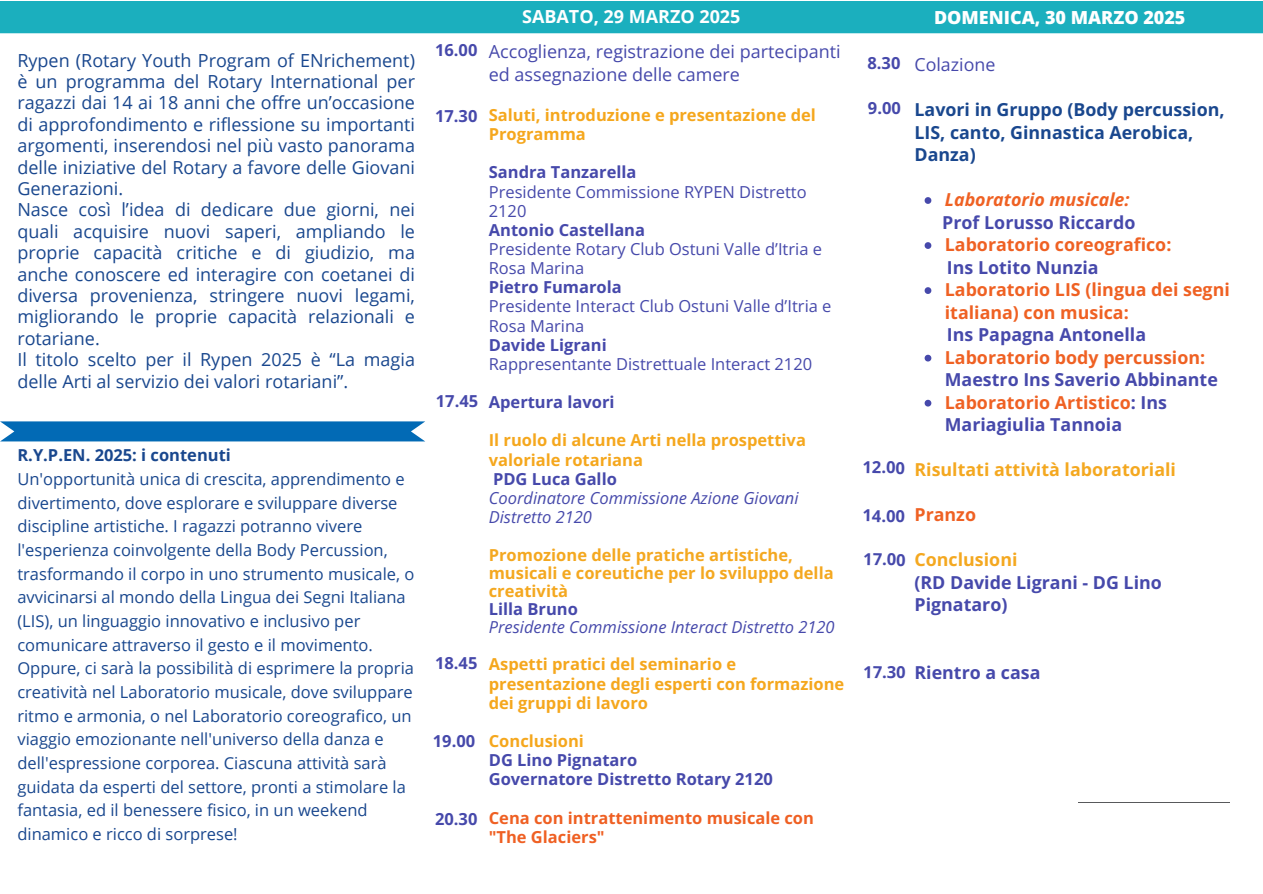
<style>
.page{position:relative;width:1263px;height:894px;background:#fff}
.page>*{position:absolute;margin:0;border:0;box-sizing:border-box;transform-origin:0 0}
.t1{font:18px/21.3px "Open Sans";color:#19478e;text-align:justify}
.t2{font:18px/22.5px "Open Sans";color:#4649ab}
.t3{font:800 18px "Open Sans";color:#fff}
.t4{font:700 18px "Open Sans";color:#fff}
.t5{font:700 17.85px/22.5px "Open Sans";color:#4649ab}
.t6{font:700 17.85px/22.5px "Open Sans";color:#ef6123}
.t7{font:700 17.85px/22.5px "Open Sans";color:#19478e}
.t8{font:700 17.85px "Open Sans";color:#f4a820}
.t9{font:italic 700 17.85px "Open Sans";color:#ef6123}
.t10{font:17.85px "Open Sans";color:#4649ab}
.t11{font:16.5px/23.7px "Open Sans";color:#19478e}
.t12{font:700 16.5px/19.2px "Open Sans";color:#4649ab}
.t13{font:16.5px/19.2px "Open Sans";color:#4649ab}
.t14{font:700 16.5px/19.2px "Open Sans";color:#f5a71d}
.t15{font:italic 16.5px/19.2px "Open Sans";color:#4649ab}
.t16{font:700 16.5px/18px "Open Sans";color:#f4a820}
.t17{font:700 16.5px/19.2px "Open Sans";color:#ef6023}
.t18{font:700 16.5px "Open Sans";color:#19478e}
.s1{color:#f5a71d}
.s2{color:#4649ab}
.s3{color:#ef6123}
.s4{color:#f4a820}
</style>
<div class="page">
<div style="left:0;top:1px;width:1263px;height:32px;background:#1bafbe"></div>
<svg style="left:0;top:421px;width:425px;height:20px;background:#0f71b8"></svg>
<hr style="left:1079px;top:802px;width:151px;height:1px;background:#58595b">
<svg style="left:925px;top:197px;width:6px;height:7px"></svg>
<svg style="left:925px;top:242px;width:6px;height:7px"></svg>
<svg style="left:925px;top:287px;width:6px;height:7px"></svg>
<svg style="left:925px;top:354px;width:6px;height:7px"></svg>
<svg style="left:925px;top:399px;width:6px;height:7px"></svg>
<h2 class="t1" style="left:17px;top:49px;width:399px">Rypen (Rotary Youth Program of ENrichement) è un programma del Rotary International per ragazzi dai 14 ai 18 anni che offre un’occasione di approfondimento e riflessione su importanti argomenti, inserendosi nel più vasto panorama delle iniziative del Rotary a favore delle Giovani Generazioni.</h2>
<h2 class="t1" style="left:17px;top:199px;width:399px">Nasce così l’idea di dedicare due giorni, nei quali acquisire nuovi saperi, ampliando le proprie capacità critiche e di giudizio, ma anche conoscere ed interagire con coetanei di diversa provenienza, stringere nuovi legami, migliorando le proprie capacità relazionali e rotariane.</h2>
<h1 class="t1" style="left:17px;top:348px;width:399px">Il titolo scelto per il Rypen 2025 è “La magia delle Arti al servizio dei valori rotariani”.</h1>
<h1 class="t18" style="left:17px;top:443px;width:215px">R.Y.P.EN. 2025: i contenuti</h1>
<h1 class="t11" style="left:17px;top:466px;width:398px">Un'opportunità unica di crescita, apprendimento e divertimento, dove esplorare e sviluppare diverse discipline artistiche. I ragazzi potranno vivere l'esperienza coinvolgente della Body Percussion, trasformando il corpo in uno strumento musicale, o avvicinarsi al mondo della Lingua dei Segni Italiana (LIS), un linguaggio innovativo e inclusivo per comunicare attraverso il gesto e il movimento.<br>Oppure, ci sarà la possibilità di esprimere la propria creatività nel Laboratorio musicale, dove sviluppare ritmo e armonia, o nel Laboratorio coreografico, un viaggio emozionante nell'universo della danza e dell'espressione corporea. Ciascuna attività sarà guidata da esperti del settore, pronti a stimolare la fantasia, ed il benessere fisico, in un weekend dinamico e ricco di sorprese!</h1>
<p class="t12" style="left:435px;top:40px;width:44px">16.00</p>
<h1 class="t4" style="left:522px;top:4px;width:220px">SABATO, 29 MARZO 2025</h1>
<p class="t2" style="left:489px;top:40px;width:353px">Accoglienza, registrazione dei partecipanti ed assegnazione delle camere</p>
<p class="t12" style="left:435px;top:105px;width:44px">17.30</p>
<p class="t14" style="left:489px;top:105px;width:329px">Saluti, introduzione e presentazione del</p>
<p class="t12" style="left:436px;top:391px;width:44px">17.45</p>
<p class="t12" style="left:435px;top:652px;width:44px">18.45</p>
<p class="t12" style="left:433px;top:730px;width:44px">19.00</p>
<h2 class="t12" style="left:435px;top:809px;width:44px">20.30</h2>
<p class="t12" style="left:489px;top:162px;width:149px">Sandra Tanzarella</p>
<h1 class="t13" style="left:489px;top:181px;width:319px">Presidente Commissione RYPEN Distretto<br>2120</h1>
<p class="t12" style="left:489px;top:220px;width:158px">Antonio Castellana</p>
<h1 class="t13" style="left:489px;top:239px;width:335px">Presidente Rotary Club Ostuni Valle d’Itria e<br>Rosa Marina</h1>
<h2 class="t12" style="left:489px;top:277px;width:134px">Pietro Fumarola</h2>
<p class="t13" style="left:489px;top:296px;width:344px">Presidente Interact Club Ostuni Valle d’Itria e<br>Rosa Marina</p>
<p class="t12" style="left:489px;top:334px;width:120px">Davide Ligrani</p>
<p class="t13" style="left:489px;top:353px;width:325px">Rappresentante Distrettuale Interact 2120</p>
<p class="t12" style="left:489px;top:392px;width:127px">Apertura lavori</p>
<p class="t14" style="left:489px;top:430px;width:319px">Il ruolo di alcune Arti nella prospettiva valoriale rotariana</p>
<p class="t12" style="left:493px;top:468px;width:125px">PDG Luca Gallo</p>
<p class="t15" style="left:489px;top:487px;width:311px">Coordinatore Commissione Azione Giovani<br>Distretto 2120</p>
<p class="t16" style="left:489px;top:545px;width:346px">Promozione delle pratiche artistiche, musicali e coreutiche per lo sviluppo della creatività</p>
<h2 class="t12" style="left:489px;top:599px;width:91px">Lilla Bruno</h2>
<p class="t15" style="left:489px;top:617px;width:347px">Presidente Commissione Interact Distretto 2120</p>
<p class="t14" style="left:489px;top:654px;width:357px">Aspetti pratici del seminario e presentazione degli esperti con formazione dei gruppi di lavoro</p>
<p class="t12" style="left:489px;top:730px;width:286px"><span class="s1">Conclusioni<br></span>DG Lino Pignataro<br>Governatore Distretto Rotary 2120</p>
<p class="t17" style="left:489px;top:807px;width:327px">Cena con intrattenimento musicale con "The Glaciers"</p>
<h2 class="t3" style="left:934px;top:5px;width:253px">DOMENICA, 30 MARZO 2025</h2>
<p class="t12" style="left:867px;top:53px;width:34px">8.30</p>
<p class="t12" style="left:868px;top:98px;width:34px">9.00</p>
<h2 class="t12" style="left:863px;top:457px;width:44px;rotate:1deg">12.00</h2>
<h2 class="t12" style="left:863px;top:505px;width:44px;rotate:1deg">14.00</h2>
<h2 class="t12" style="left:863px;top:548px;width:44px;rotate:1deg">17.00</h2>
<h1 class="t10" style="left:914px;top:52px;width:82px">Colazione</h1>
<h1 class="t7" style="left:914px;top:98px;width:312px">Lavori in Gruppo (Body percussion,<br>LIS, canto, Ginnastica Aerobica,<br>Danza)</h1>
<h1 class="t9" style="left:945px;top:187px;width:186px">Laboratorio musicale:</h1>
<h1 class="t5" style="left:942px;top:210px;width:195px">Prof Lorusso Riccardo</h1>
<h1 class="t6" style="left:945px;top:233px;width:228px">Laboratorio coreografico:</h1>
<h1 class="t5" style="left:947px;top:255px;width:153px">Ins Lotito Nunzia</h1>
<h1 class="t6" style="left:945px;top:278px;width:286px">Laboratorio LIS (lingua dei segni italiana) con musica:</h1>
<h1 class="t5" style="left:947px;top:323px;width:201px">Ins Papagna Antonella</h1>
<p class="t6" style="left:945px;top:345px;width:275px">Laboratorio body percussion:<br><span class="s2">Maestro Ins Saverio Abbinante</span></p>
<h2 class="t5" style="left:945px;top:390px;width:224px"><span class="s3">Laboratorio Artistico</span>: Ins<br>Mariagiulia Tannoia</h2>
<p class="t8" style="left:914px;top:457px;width:263px">Risultati attività laboratoriali</p>
<h2 class="t6" style="left:914px;top:503px;width:63px">Pranzo</h2>
<p class="t5" style="left:914px;top:548px;width:249px"><span class="s4">Conclusioni<br></span>(RD Davide Ligrani - DG Lino<br>Pignataro)</p>
<h2 class="t12" style="left:863px;top:661px;width:44px;rotate:1deg">17.30</h2>
<h2 class="t5" style="left:914px;top:660px;width:128px">Rientro a casa</h2>
</div>
